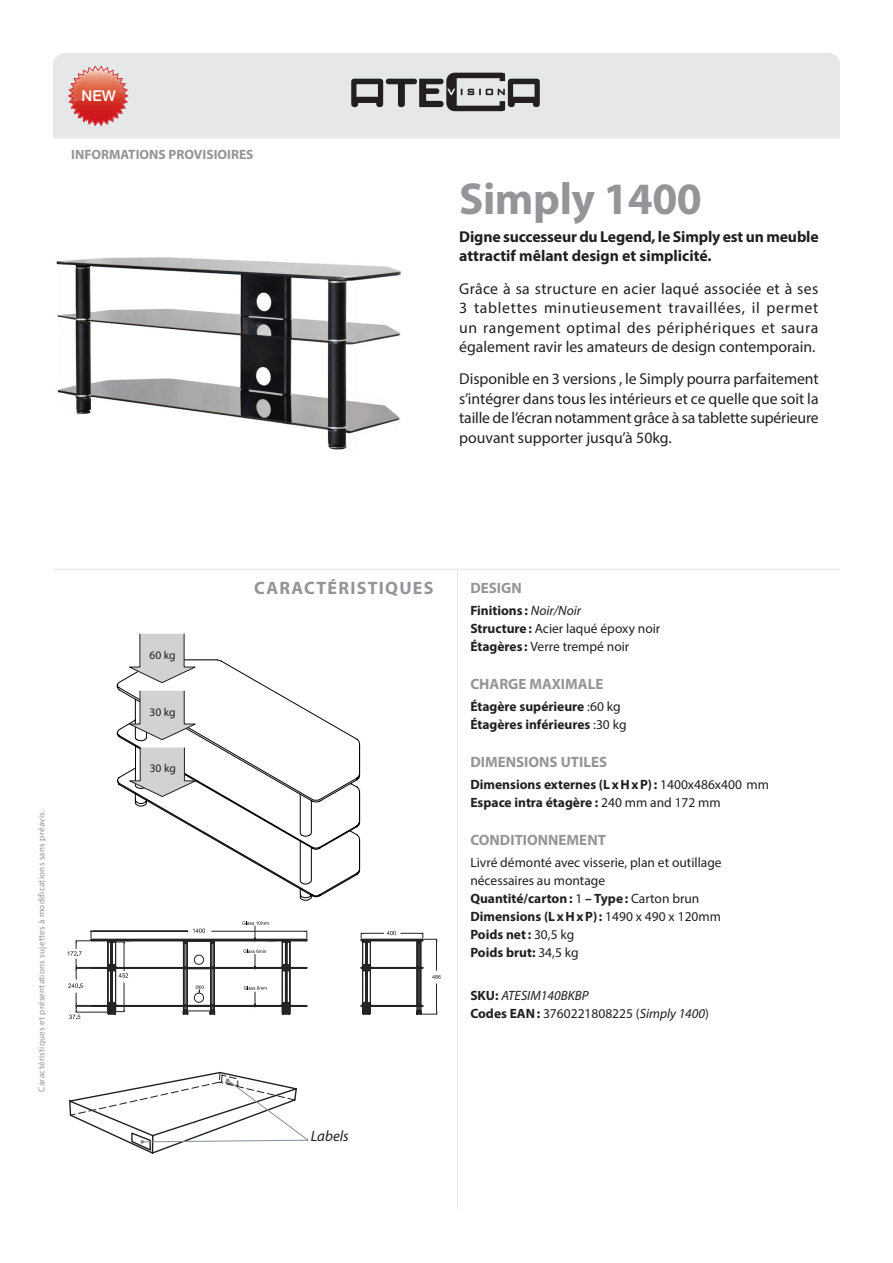
<style>
.page{position:relative;width:893px;height:1263px;background:#fff}
.page>*{position:absolute;margin:0;border:0;box-sizing:border-box;transform-origin:0 0}
.t1{font:700 45px "Myriad Pro";letter-spacing:-.01em;color:#939598}
.t2{font:700 18px "Myriad Pro";letter-spacing:.07em;color:#939598}
.t3{font:15.75px/19.5px "Myriad Pro";color:#231f20;text-align:justify}
.t4{font:700 15.75px/19.5px "Myriad Pro";letter-spacing:-.01em;color:#231f20}
.t5{font:700 15px "Myriad Pro";color:#939598}
.t6{font:italic 15px "Myriad Pro";color:#231f20}
.t7{font:500 15px "Helvetica Neue";color:#fff}
.t8{font:13.5px/18px "Myriad Pro";color:#231f20}
.t9{font:700 13.5px/18px "Myriad Pro";color:#231f20}
.t10{font:italic 13.5px/18px "Myriad Pro";color:#231f20}
.t11{font:700 13.5px "Myriad Pro";color:#939598}
.t12{font:11.55px "Myriad Pro";color:#231f20}
.t13{font:9px "Myriad Pro";letter-spacing:.03em;color:#939598}
.s1{font-weight:700}
.s2{font-style:italic}
.s3{font-weight:400}
.s4{font-weight:700;font-style:normal}
.s5{font-style:normal}
</style>
<div class="page">
<hr style="left:53px;top:569px;width:787px;height:1px;background:#e6e7e9">
<hr style="left:457px;top:568px;width:1px;height:641px;background:#e6e7e9">
<div style="left:53px;top:53px;width:787px;height:85px;background:#e6e7e9"></div>
<svg style="left:351px;top:73px;width:189px;height:38px;background:#969597"></svg>
<svg style="left:68px;top:66px;width:60px;height:60px;background:#da8081"></svg>
<img style="left:72px;top:70px;width:52px;height:31px">
<svg style="left:117px;top:659px;width:243px;height:242px"></svg>
<svg style="left:311px;top:799px;width:10px;height:2px"></svg>
<svg style="left:129px;top:633px;width:67px;height:50px"></svg>
<svg style="left:129px;top:690px;width:67px;height:50px"></svg>
<svg style="left:129px;top:747px;width:67px;height:50px"></svg>
<img style="left:56px;top:257px;width:345px;height:193px">
<svg style="left:69px;top:1071px;width:240px;height:83px"></svg>
<svg style="left:68px;top:921px;width:373px;height:98px"></svg>
<p class="t7" style="left:82px;top:87px;width:36px">NEW</p>
<p class="t11" style="left:71px;top:146px;width:184px">INFORMATIONS PROVISIOIRES</p>
<h1 class="t1" style="left:459px;top:169px;width:244px">Simply 1400</h1>
<p class="t4" style="left:459px;top:226px;width:361px">Digne successeur du Legend, le Simply est un meuble attractif mêlant design et simplicité.</p>
<p class="t3" style="left:459px;top:278px;width:361px">Grâce à sa structure en acier laqué associée et à ses 3 tablettes minutieusement travaillées, il permet un rangement optimal des périphériques et saura également ravir les amateurs de design contemporain.</p>
<p class="t3" style="left:459px;top:369px;width:361px">Disponible en 3 versions , le Simply pourra parfaitement s’intégrer dans tous les intérieurs et ce quelle que soit la taille de l’écran notamment grâce à sa tablette supérieure pouvant supporter jusqu’à 50kg.</p>
<p class="t13" style="left:36px;top:1092px;width:283px;rotate:-90deg">Caractéristiques et présentations sujettes à modifications sans préavis.</p>
<p class="t12" style="left:149px;top:648px;width:28px">60 kg</p>
<p class="t12" style="left:150px;top:705px;width:28px">30 kg</p>
<p class="t12" style="left:150px;top:761px;width:28px">30 kg</p>
<p class="t2" style="left:254px;top:576px;width:179px">CARACTÉRISTIQUEs</p>
<p class="t5" style="left:470px;top:578px;width:53px">DESIGN</p>
<p class="t8" style="left:470px;top:602px;width:191px"><span class="s1">Finitions :</span> <span class="s2">Noir/Noir<br></span><span class="s1">Structure:</span> Acier laqué époxy noir<br><span class="s1">Étagères :</span> Verre trempé noir</p>
<p class="t5" style="left:470px;top:674px;width:134px">CHARGE MAXIMALE</p>
<p class="t9" style="left:470px;top:697px;width:158px">Étagère supérieure <span class="s3">:60 kg<br></span>Étagères inférieures <span class="s3">:30 kg</span></p>
<p class="t5" style="left:470px;top:752px;width:138px">DIMENSIONS UTILES</p>
<p class="t9" style="left:470px;top:775px;width:300px">Dimensions externes (LxHxP): <span class="s3">1400x486x400 mm<br></span>Espace intra étagère : <span class="s3">240 mm and 172 mm</span></p>
<p class="t5" style="left:470px;top:830px;width:137px">CONDITIONNEMENT</p>
<p class="t8" style="left:470px;top:853px;width:253px">Livré démonté avec visserie, plan et outillage nécessaires au montage<br><span class="s1">Quantité/carton:</span> 1 <span class="s1">– Type:</span> Carton brun<br><span class="s1">Dimensions (LxHxP):</span> 1490 x 490 x 120mm<br><span class="s1">Poids net:</span> 30,5 kg<br><span class="s1">Poids brut:</span> 34,5 kg</p>
<p class="t10" style="left:470px;top:986px;width:240px"><span class="s4">SKU:</span> ATESIM140BKBP<br><span class="s4">Codes EAN:</span> <span class="s5">3760221808225 (</span>Simply 1400<span class="s5">)</span></p>
<p class="t6" style="left:311px;top:1126px;width:40px">Labels</p>
</div>
